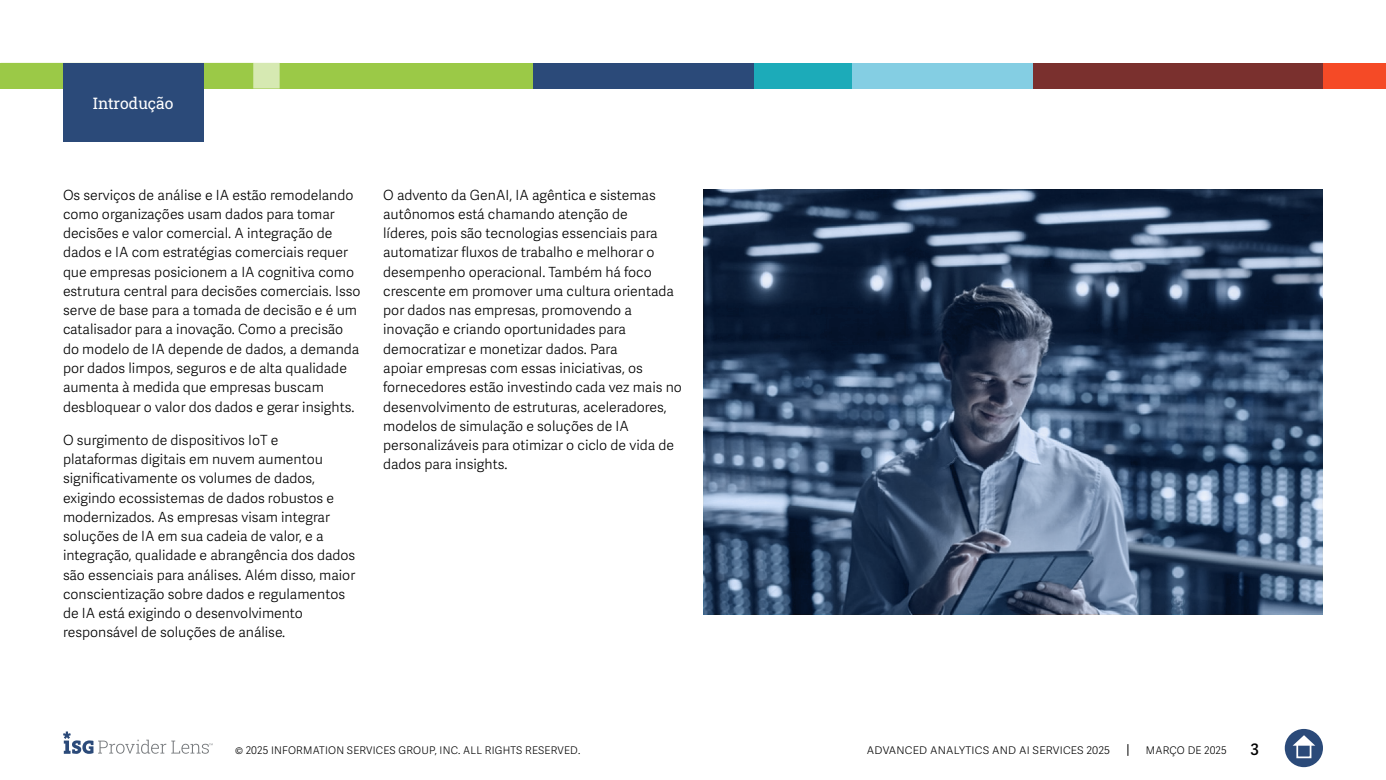
<style>
.page{position:relative;width:1386px;height:780px;background:#fff}
.page>*{position:absolute;margin:0;border:0;box-sizing:border-box;transform-origin:0 0}
.t1{font:15.75px "Roboto Slab ISG P Regular";color:#fff}
.t2{font:600 15.75px "Adelle Sans";color:#000}
.t3{font:300 14px/19.2px "Adelle Sans";color:#000101}
.t4{font:300 10.5px "Adelle Sans";letter-spacing:.02em;color:#000}
.t5{font:300 10.5px "Adelle Sans";letter-spacing:.02em;color:#000;scale:1.05 1}
</style>
<div class="page">
<svg style="left:1127px;top:744px;width:1px;height:12px"></svg>
<div style="left:1285px;top:729px;width:38px;height:38px;background:#2b4a79;border-radius:50%"></div>
<svg style="left:1293px;top:735px;width:22px;height:10px"></svg>
<div style="left:1296px;top:743px;width:15px;height:15px;border:2px solid #fff"></div>
<svg style="left:63px;top:731px;width:150px;height:23px"></svg>
<div style="left:0;top:63px;width:533px;height:25px;background:#9bc947"></div>
<svg style="left:203px;top:63px;width:77px;height:25px"></svg>
<div style="left:533px;top:63px;width:223px;height:25px;background:#2b4a79"></div>
<div style="left:850px;top:63px;width:184px;height:25px;background:#84cee3"></div>
<div style="left:1323px;top:63px;width:63px;height:25px;background:#f54a26"></div>
<div style="left:1033px;top:63px;width:290px;height:25px;background:#7a302e"></div>
<div style="left:754px;top:63px;width:98px;height:25px;background:#1cabb9"></div>
<div style="left:63px;top:63px;width:140px;height:79px;background:#2b4a79"></div>
<svg style="left:704px;top:189px;width:619px;height:425px;background:#3d526f"></svg>
<p class="t1" style="left:93px;top:92px;width:82px">Introdução</p>
<p class="t3" style="left:63px;top:185px;width:299px">Os serviços de análise e IA estão remodelando como organizações usam dados para tomar decisões e valor comercial. A integração de dados e IA com estratégias comerciais requer que empresas posicionem a IA cognitiva como estrutura central para decisões comerciais. Isso serve de base para a tomada de decisão e é um catalisador para a inovação. Como a precisão do modelo de IA depende de dados, a demanda por dados limpos, seguros e de alta qualidade aumenta à medida que empresas buscam desbloquear o valor dos dados e gerar insights.</p>
<p class="t3" style="left:63px;top:430px;width:294px">O surgimento de dispositivos IoT e plataformas digitais em nuvem aumentou significativamente os volumes de dados, exigindo ecossistemas de dados robustos e modernizados. As empresas visam integrar soluções de IA em sua cadeia de valor, e a integração, qualidade e abrangência dos dados são essenciais para análises. Além disso, maior conscientização sobre dados e regulamentos de IA está exigindo o desenvolvimento responsável de soluções de análise.</p>
<p class="t3" style="left:383px;top:185px;width:300px">O advento da GenAI, IA agêntica e sistemas autônomos está chamando atenção de<br>líderes, pois são tecnologias essenciais para automatizar fluxos de trabalho e melhorar o desempenho operacional. Também há foco crescente em promover uma cultura orientada por dados nas empresas, promovendo a inovação e criando oportunidades para democratizar e monetizar dados. Para<br>apoiar empresas com essas iniciativas, os fornecedores estão investindo cada vez mais no desenvolvimento de estruturas, aceleradores, modelos de simulação e soluções de IA personalizáveis para otimizar o ciclo de vida de dados para insights.</p>
<p class="t4" style="left:235px;top:744px;width:347px">© 2025 INFORMATION SERVICES GROUP, INC. ALL RIGHTS RESERVED.</p>
<p class="t5" style="left:867px;top:744px;width:233px">ADVANCED ANALYTICS AND AI SERVICES 2025</p>
<p class="t4" style="left:1146px;top:744px;width:82px">MARÇO DE 2025</p>
<p class="t2" style="left:1250px;top:740px;width:10px">3</p>
</div>
